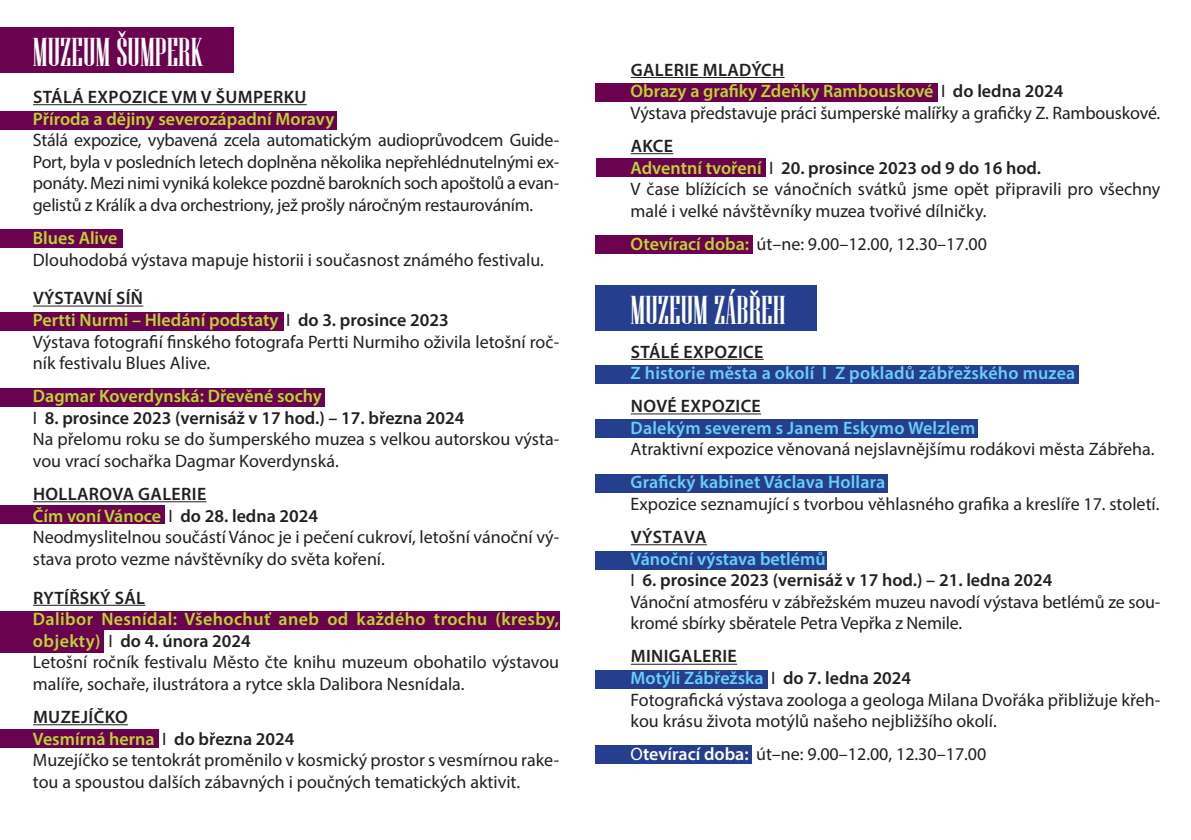
<style>
.page{position:relative;width:1191px;height:840px;background:#fff}
.page>*{position:absolute;margin:0;border:0;box-sizing:border-box;transform-origin:0 0}
.t1{font:40px "Niagara Solid";color:#fff}
.t2{font:40px "Pathway Gothic One";color:#fff}
.t3{font:18px/21.6px "Myriad Pro";color:#231f20}
.t4{font:600 18px "Myriad Pro";color:#bed630}
.t5{font:600 18px "Myriad Pro";color:#231f20}
.t6{font:600 18px "Myriad Pro";letter-spacing:.01em;color:#6bcff6}
.t7{font:600 18px "Myriad Pro";letter-spacing:.02em;color:#231f20}
.t8{font:600 18px/21.6px "Myriad Pro";letter-spacing:.025em;color:#bed630}
.s1{font-weight:400;color:#231f20}
.s2{color:#231f20}
.s3{font-weight:400}
.s4{color:#bed630}
.s5{font-weight:600;color:#bed630}
.s6{color:#fff}
.s7{font-weight:600;color:#fff}
</style>
<div class="page">
<div style="left:0;top:729px;width:158px;height:18px;background:#6a024f"></div>
<div style="left:0;top:505px;width:164px;height:18px;background:#6a024f"></div>
<div style="left:595px;top:83px;width:343px;height:19px;background:#6a024f"></div>
<div style="left:596px;top:158px;width:169px;height:19px;background:#6a024f"></div>
<div style="left:595px;top:235px;width:157px;height:18px;background:#6a024f"></div>
<div style="left:0;top:311px;width:283px;height:19px;background:#6a024f"></div>
<div style="left:0;top:388px;width:325px;height:19px;background:#6a024f"></div>
<div style="left:0;top:621px;width:104px;height:31px;background:#6a024f"></div>
<div style="left:0;top:610px;width:559px;height:19px;background:#6a024f"></div>
<div style="left:595px;top:365px;width:483px;height:18px;background:#253f8e"></div>
<div style="left:595px;top:474px;width:293px;height:19px;background:#253f8e"></div>
<div style="left:595px;top:550px;width:232px;height:19px;background:#253f8e"></div>
<div style="left:595px;top:670px;width:172px;height:18px;background:#253f8e"></div>
<div style="left:595px;top:744px;width:157px;height:19px;background:#253f8e"></div>
<div style="left:595px;top:419px;width:383px;height:18px;background:#253f8e"></div>
<div style="left:0;top:111px;width:336px;height:18px;background:#6a024f"></div>
<div style="left:0;top:229px;width:123px;height:18px;background:#6a024f"></div>
<div style="left:0;top:28px;width:233px;height:45px;background:#6a024f"></div>
<hr style="left:33px;top:104px;width:274px;height:1px;background:#231f20">
<hr style="left:33px;top:305px;width:110px;height:1px;background:#231f20">
<hr style="left:33px;top:501px;width:173px;height:1px;background:#231f20">
<hr style="left:33px;top:604px;width:112px;height:1px;background:#231f20">
<hr style="left:33px;top:724px;width:95px;height:1px;background:#231f20">
<div style="left:595px;top:285px;width:221px;height:45px;background:#253f8e"></div>
<hr style="left:631px;top:359px;width:132px;height:1px;background:#231f20">
<hr style="left:631px;top:413px;width:130px;height:1px;background:#231f20">
<hr style="left:631px;top:544px;width:76px;height:1px;background:#231f20">
<hr style="left:631px;top:663px;width:106px;height:1px;background:#231f20">
<hr style="left:631px;top:77px;width:153px;height:1px;background:#231f20">
<hr style="left:631px;top:153px;width:42px;height:1px;background:#231f20">
<p class="t1" style="left:33px;top:31px;width:172px">MUZEUM ŠUMPERK</p>
<p class="t7" style="left:33px;top:85px;width:275px">STÁLÁ EXPOZICE VM V ŠUMPERKU</p>
<p class="t4" style="left:33px;top:107px;width:303px">Příroda a dějiny severozápadní Moravy</p>
<p class="t3" style="left:33px;top:129px;width:528px;text-align:justify">Stálá expozice, vybavená zcela automatickým audioprůvodcem Guide-Port, byla v posledních letech doplněna několika nepřehlédnutelnými ex&shy;ponáty. Mezi nimi vyniká kolekce pozdně barokních soch apoštolů a evan&shy;gelistů z Králík a dva orchestriony, jež prošly náročným restaurováním.</p>
<p class="t4" style="left:33px;top:226px;width:86px">Blues Alive</p>
<p class="t3" style="left:33px;top:248px;width:512px">Dlouhodobá výstava mapuje historii i současnost známého festivalu.</p>
<p class="t7" style="left:33px;top:286px;width:111px">VÝSTAVNÍ SÍŇ</p>
<p class="t4" style="left:33px;top:308px;width:417px">Pertti Nurmi – Hledání podstaty <span class="s1">I</span> <span class="s2">do 3. prosince 2023</span></p>
<p class="t3" style="left:33px;top:330px;width:528px">Výstava fotografií finského fotografa Pertti Nurmiho oživila letošní roč&shy;ník festivalu Blues Alive.</p>
<p class="t4" style="left:33px;top:384px;width:290px">Dagmar Koverdynská: Dřevěné sochy</p>
<p class="t5" style="left:33px;top:406px;width:433px"><span class="s3">I</span> 8. prosince 2023 (vernisáž v 17 hod.) – 17. března 2024</p>
<p class="t3" style="left:33px;top:428px;width:528px">Na přelomu roku se do šumperského muzea s velkou autorskou výsta&shy;vou vrací sochařka Dagmar Koverdynská.</p>
<p class="t7" style="left:33px;top:482px;width:175px">HOLLAROVA GALERIE</p>
<p class="t5" style="left:33px;top:504px;width:287px"><span class="s4">Čím voní Vánoce</span> <span class="s3">I</span> do 28. ledna 2024</p>
<p class="t3" style="left:33px;top:525px;width:528px">Neodmyslitelnou součástí Vánoc je i pečení cukroví, letošní vánoční vý&shy;stava proto vezme návštěvníky do světa koření.</p>
<p class="t7" style="left:33px;top:585px;width:114px">RYTÍŘSKÝ SÁL</p>
<p class="t8" style="left:33px;top:607px;width:528px">Dalibor Nesnídal: Všehochuť aneb od každého trochu (kresby, objekty) <span class="s1">I</span> <span class="s2">do 4. února 2024</span></p>
<p class="t3" style="left:33px;top:651px;width:528px">Letošní ročník festivalu Město čte knihu muzeum obohatilo výstavou malíře, sochaře, ilustrátora a rytce skla Dalibora Nesnídala.</p>
<p class="t7" style="left:33px;top:705px;width:96px">MUZEJÍČKO</p>
<p class="t4" style="left:33px;top:726px;width:263px">Vesmírná herna <span class="s1">I</span> <span class="s2">do března 2024</span></p>
<p class="t3" style="left:33px;top:748px;width:528px">Muzejíčko se tentokrát proměnilo v kosmický prostor s vesmírnou rake&shy;tou a spoustou dalších zábavných i poučných tematických aktivit.</p>
<p class="t7" style="left:631px;top:58px;width:155px">GALERIE MLADÝCH</p>
<p class="t4" style="left:630px;top:80px;width:434px">Obrazy a grafiky Zdeňky Rambouskové <span class="s1">I</span> <span class="s2">do ledna 2024</span></p>
<p class="t3" style="left:630px;top:102px;width:531px">Výstava představuje práci šumperské malířky a grafičky Z. Rambouskové.</p>
<p class="t5" style="left:631px;top:134px;width:44px">AKCE</p>
<p class="t5" style="left:630px;top:156px;width:412px"><span class="s4">Adventní tvoření</span> <span class="s3">I</span> 20. prosince 2023 od 9 do 16 hod.</p>
<p class="t3" style="left:630px;top:178px;width:531px">V čase blížících se vánočních svátků jsme opět připravili pro všechny malé i velké návštěvníky muzea tvořivé dílničky.</p>
<p class="t3" style="left:630px;top:232px;width:358px"><span class="s5">Otevírací doba:</span> út–ne: 9.00–12.00, 12.30–17.00</p>
<p class="t1" style="left:630px;top:289px;width:156px">MUZEUM ZÁBREH</p>
<p class="t2" style="left:749px;top:281px;width:12px">ˇ</p>
<p class="t7" style="left:631px;top:340px;width:134px">STÁLÉ EXPOZICE</p>
<p class="t6" style="left:630px;top:361px;width:446px">Z historie města a okolí I Z pokladů zábřežského muzea</p>
<p class="t7" style="left:631px;top:394px;width:132px">NOVÉ EXPOZICE</p>
<p class="t6" style="left:630px;top:416px;width:346px">Dalekým severem s Janem Eskymo Welzlem</p>
<p class="t3" style="left:630px;top:438px;width:525px">Atraktivní expozice věnovaná nejslavnějšímu rodákovi města Zábřeha.</p>
<p class="t6" style="left:630px;top:470px;width:256px">Grafický kabinet Václava Hollara</p>
<p class="t3" style="left:630px;top:492px;width:530px">Expozice seznamující s tvorbou věhlasného grafika a kreslíře 17. století.</p>
<p class="t7" style="left:631px;top:525px;width:77px">VÝSTAVA</p>
<p class="t6" style="left:630px;top:546px;width:196px">Vánoční výstava betlémů</p>
<p class="t5" style="left:630px;top:568px;width:423px"><span class="s3">I</span> 6. prosince 2023 (vernisáž v 17 hod.) – 21. ledna 2024</p>
<p class="t3" style="left:630px;top:590px;width:531px">Vánoční atmosféru v zábřežském muzeu navodí výstava betlémů ze sou&shy;kromé sbírky sběratele Petra Vepřka z Nemile.</p>
<p class="t7" style="left:631px;top:644px;width:108px">MINIGALERIE</p>
<p class="t6" style="left:630px;top:666px;width:282px">Motýli Zábřežska <span class="s1">I</span> <span class="s2">do 7. ledna 2024</span></p>
<p class="t3" style="left:630px;top:688px;width:531px">Fotografická výstava zoologa a geologa Milana Dvořáka přibližuje křeh&shy;kou krásu života motýlů našeho nejbližšího okolí.</p>
<p class="t3" style="left:630px;top:742px;width:357px"><span class="s6">O</span><span class="s7">tevírací doba:</span> út–ne: 9.00–12.00, 12.30–17.00</p>
</div>
